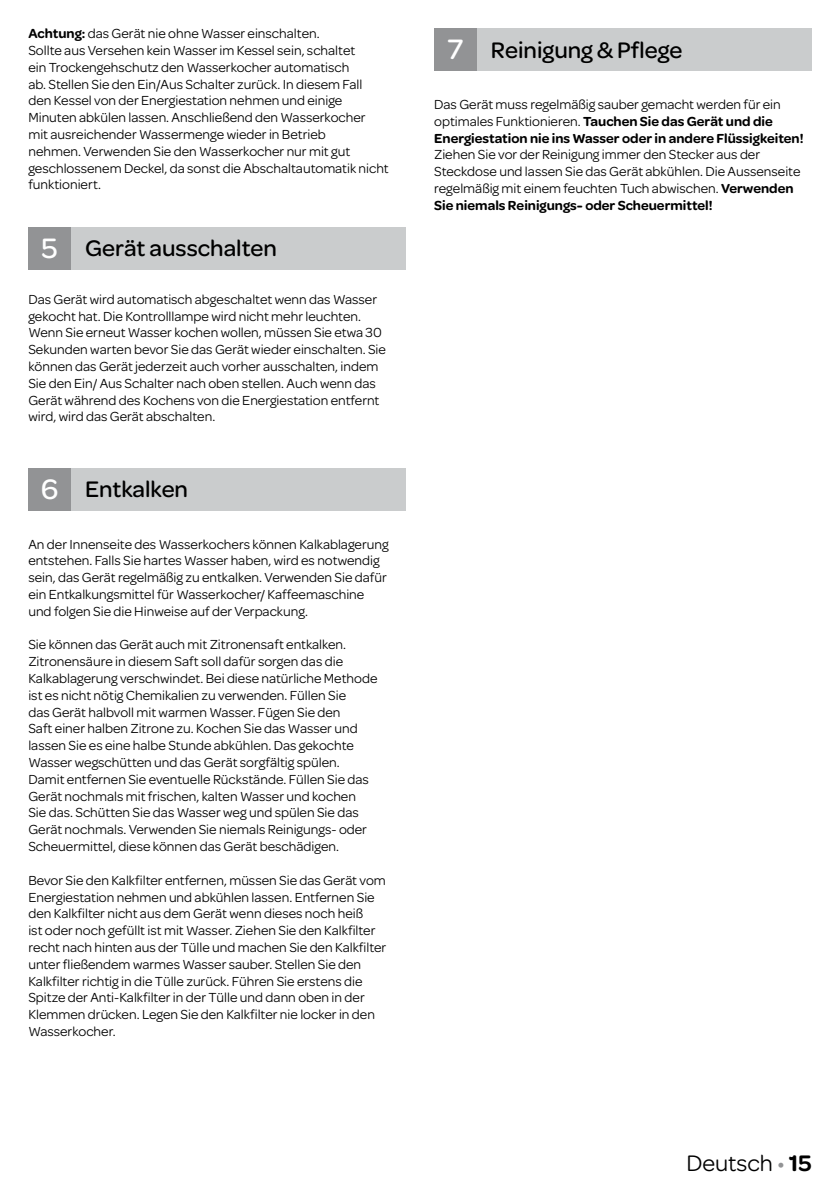
<style>
.page{position:relative;width:840px;height:1191px;background:#fff}
.page>*{position:absolute;margin:0;border:0;box-sizing:border-box;transform-origin:0 0}
.t1{font:500 24px "Omnes";color:#000}
.t2{font:24px "Omnes";color:#000}
.t3{font:14px/16.8px "Omnes";color:#000}
.t4{font:600 14px/16.8px "Omnes";color:#000}
.s1{font-weight:600}
.s2{font-size:30px;color:#fff}
.s3{font-weight:400}
.s4{color:#929395}
</style>
<div class="page">
<div style="left:57px;top:227px;width:348px;height:42px;background:#cacccd"></div>
<div style="left:28px;top:227px;width:43px;height:42px;background:#929395"></div>
<div style="left:57px;top:468px;width:348px;height:42px;background:#cacccd"></div>
<div style="left:28px;top:468px;width:43px;height:42px;background:#929395"></div>
<div style="left:462px;top:28px;width:349px;height:43px;background:#cacccd"></div>
<div style="left:434px;top:28px;width:42px;height:43px;background:#929395"></div>
<p class="t3" style="left:28px;top:24px;width:361px"><span class="s1">Achtung:</span> das Gerät nie ohne Wasser einschalten.<br>Sollte aus Versehen kein Wasser im Kessel sein, schaltet<br>ein Trockengehschutz den Wasserkocher automatisch<br>ab. Stellen Sie den Ein/Aus Schalter zurück. In diesem Fall den Kessel von der Energiestation nehmen und einige Minuten abkülen lassen. Anschließend den Wasserkocher mit ausreichender Wassermenge wieder in Betrieb<br>nehmen. Verwenden Sie den Wasserkocher nur mit gut geschlossenem Deckel, da sonst die Abschaltautomatik nicht funktioniert.</p>
<h1 class="t1" style="left:42px;top:232px;width:237px"><span class="s2">5</span> Gerät ausschalten</h1>
<p class="t3" style="left:28px;top:290px;width:359px">Das Gerät wird automatisch abgeschaltet wenn das Wasser gekocht hat. Die Kontrolllampe wird nicht mehr leuchten.<br>Wenn Sie erneut Wasser kochen wollen, müssen Sie etwa 30<br>Sekunden warten bevor Sie das Gerät wieder einschalten. Sie können das Gerät jederzeit auch vorher ausschalten, indem Sie den Ein/ Aus Schalter nach oben stellen. Auch wenn das Gerät während des Kochens von die Energiestation entfernt wird, wird das Gerät abschalten.</p>
<h1 class="t1" style="left:41px;top:473px;width:149px"><span class="s2">6</span> Entkalken</h1>
<p class="t3" style="left:28px;top:535px;width:361px">An der Innenseite des Wasserkochers können Kalkablagerung entstehen. Falls Sie hartes Wasser haben, wird es notwendig sein, das Gerät regelmäßig zu entkalken. Verwenden Sie dafür ein Entkalkungsmittel für Wasserkocher/ Kaffeemaschine und folgen Sie die Hinweise auf der Verpackung.</p>
<p class="t3" style="left:28px;top:635px;width:350px">Sie können das Gerät auch mit Zitronensaft entkalken.<br>Zitronensäure in diesem Saft soll dafür sorgen das die Kalkablagerung verschwindet. Bei diese natürliche Methode ist es nicht nötig Chemikalien zu verwenden. Füllen Sie<br>das Gerät halbvoll mit warmen Wasser. Fügen Sie den<br>Saft einer halben Zitrone zu. Kochen Sie das Wasser und lassen Sie es eine halbe Stunde abkühlen. Das gekochte Wasser wegschütten und das Gerät sorgfältig spülen.<br>Damit entfernen Sie eventuelle Rückstände. Füllen Sie das Gerät nochmals mit frischen, kalten Wasser und kochen Sie das. Schütten Sie das Wasser weg und spülen Sie das Gerät nochmals. Verwenden Sie niemals Reinigungs- oder Scheuermittel, diese können das Gerät beschädigen.</p>
<p class="t3" style="left:28px;top:871px;width:359px">Bevor Sie den Kalkfilter entfernen, müssen Sie das Gerät vom Energiestation nehmen und abkühlen lassen. Entfernen Sie den Kalkfilter nicht aus dem Gerät wenn dieses noch heiß<br>ist oder noch gefüllt ist mit Wasser. Ziehen Sie den Kalkfilter recht nach hinten aus der Tülle und machen Sie den Kalkfilter unter fließendem warmes Wasser sauber. Stellen Sie den Kalkfilter richtig in die Tülle zurück. Führen Sie erstens die Spitze der Anti-Kalkfilter in der Tülle und dann oben in der Klemmen drücken. Legen Sie den Kalkfilter nie locker in den Wasserkocher.</p>
<h1 class="t1" style="left:447px;top:33px;width:236px"><span class="s2">7</span> Reinigung &amp; Pflege</h1>
<p class="t4" style="left:434px;top:95px;width:371px"><span class="s3">Das Gerät muss regelmäßig sauber gemacht werden für ein optimales Funktionieren.</span> Tauchen Sie das Gerät und die<br>Energiestation nie ins Wasser oder in andere Flüssigkeiten!</p>
<p class="t3" style="left:434px;top:146px;width:367px">Ziehen Sie vor der Reinigung immer den Stecker aus der Steckdose und lassen Sie das Gerät abkühlen. Die Aussenseite regelmäßig mit einem feuchten Tuch abwischen. <span class="s1">Verwenden Sie niemals Reinigungs- oder Scheuermittel!</span></p>
<h1 class="t2" style="left:686px;top:1146px;width:127px">Deutsch <span class="s4">•</span> <span class="s1">15</span></h1>
</div>
